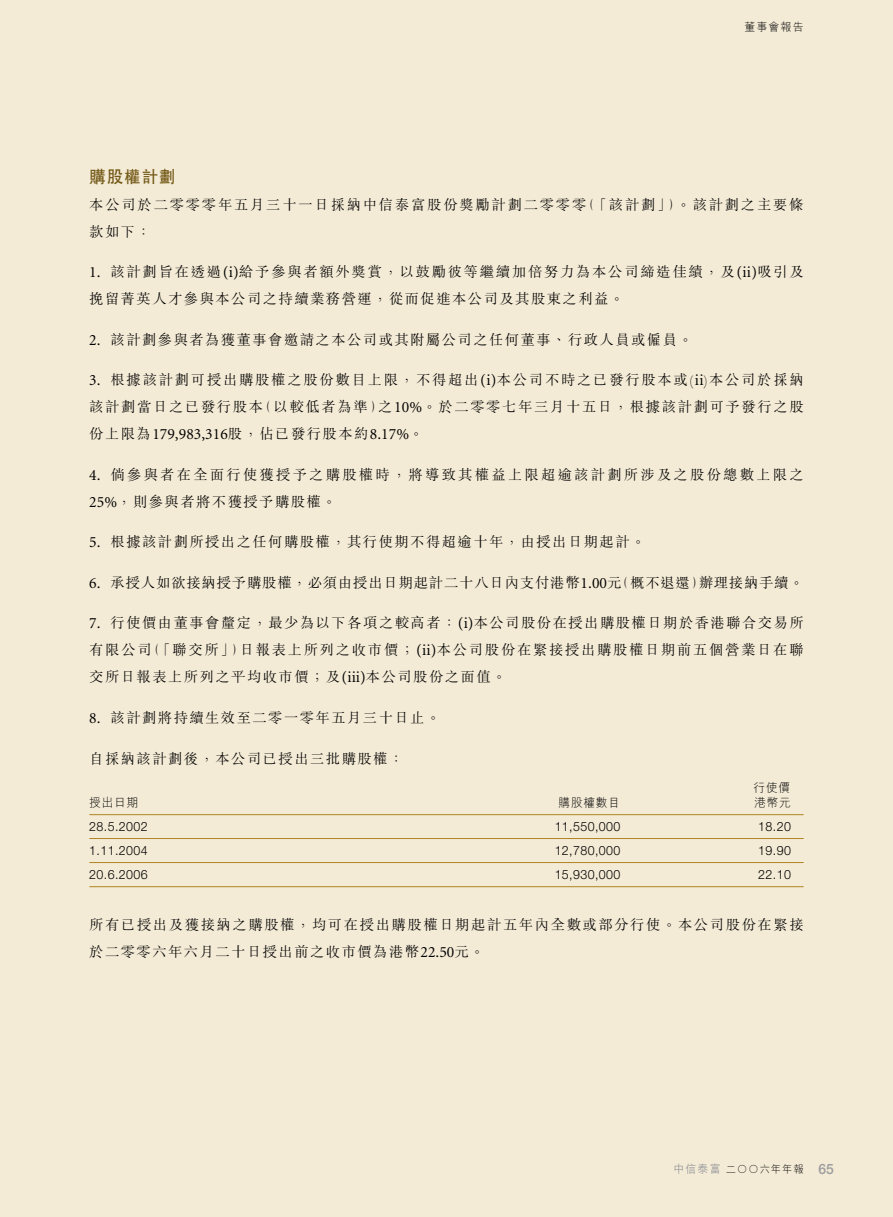
<style>
.page{position:relative;width:893px;height:1217px;background:#fff}
.page>*{position:absolute;margin:0;border:0;box-sizing:border-box;transform-origin:0 0}
.t1{font:700 17.25px "C Hei 2 HK";letter-spacing:.035em;color:#755b1a}
.t2{font:15.75px "Minion MM";letter-spacing:.005em;color:#000}
.t3{font:300 14.25px/27px "M Sung HK";letter-spacing:.115em;color:#000}
.t4{font:300 14.25px/27px "M Sung HK";letter-spacing:.16em;color:#000}
.t5{font:300 14.25px "M Sung HK";letter-spacing:.065em;color:#000}
.t6{font:500 14.25px "Helvetica Neue";color:#9c9d9f}
.t7{font:300 12.75px "Helvetica Neue";letter-spacing:.03em;color:#000}
.t8{font:300 12px "M Hei HK";letter-spacing:.065em;color:#000}
.t9{font:300 11.25px "M Hei HK";letter-spacing:.1em;color:#000}
.t10{font:300 10.5px "M Hei HK";color:#000}
.s1{font-family:"Minion MM";font-weight:400;font-size:15.75px}
.s2{font-family:"M Sung HK";font-weight:300;font-size:14.25px}
.s3{font-weight:500;font-size:11.25px;color:#9c9d9f}
</style>
<div class="page">
<div style="left:0;top:0;width:893px;height:1216px;background:#f4ebd6"></div>
<hr style="left:89px;top:814px;width:715px;height:1px;background:#ae8524">
<hr style="left:89px;top:838px;width:715px;height:1px;background:#ae8524">
<hr style="left:89px;top:862px;width:715px;height:1px;background:#ae8524">
<hr style="left:89px;top:886px;width:715px;height:1px;background:#ae8524">
<p class="t9" style="left:744px;top:19px;width:61px">董事會報告</p>
<p class="t1" style="left:89px;top:164px;width:88px">購股權計劃</p>
<p class="t3" style="left:89px;top:190px;width:716px">本公司於二零零零年五月三十一日採納中信泰富股份獎勵計劃二零零零(「該計劃」)。該計劃之主要條款如下：</p>
<p class="t3" style="left:89px;top:258px;width:716px"><span class="s1">1.</span> 該計劃旨在透過<span class="s1">(i)</span>給予參與者額外獎賞，以鼓勵彼等繼續加倍努力為本公司締造佳績，及<span class="s1">(ii)</span>吸引及挽留菁英人才參與本公司之持續業務營運，從而促進本公司及其股東之利益。</p>
<p class="t3" style="left:89px;top:325px;width:605px"><span class="s1">2.</span> 該計劃參與者為獲董事會邀請之本公司或其附屬公司之任何董事、行政人員或僱員。</p>
<p class="t3" style="left:89px;top:366px;width:716px"><span class="s1">3.</span> 根據該計劃可授出購股權之股份數目上限，不得超出<span class="s1">(i)</span>本公司不時之已發行股本或(<span class="s1">ii</span>)本公司於採納該計劃當日之已發行股本(以較低者為準)之<span class="s1">10%</span>。於二零零七年三月十五日，根據該計劃可予發行之股</p>
<p class="t2" style="left:89px;top:426px;width:336px"><span class="s2">份上限為</span>179,983,316<span class="s2">股，佔已發行股本約</span>8.17%<span class="s2">。</span></p>
<p class="t4" style="left:89px;top:460px;width:716px"><span class="s1">4.</span> 倘參與者在全面行使獲授予之購股權時，將導致其權益上限超逾該計劃所涉及之股份總數上限之<br><span class="s1">25%</span>，則參與者將不獲授予購股權。</p>
<p class="t3" style="left:89px;top:528px;width:558px"><span class="s1">5.</span> 根據該計劃所授出之任何購股權，其行使期不得超逾十年，由授出日期起計。</p>
<p class="t5" style="left:89px;top:572px;width:716px"><span class="s1">6.</span> 承授人如欲接納授予購股權，必須由授出日期起計二十八日內支付港幣<span class="s1">1.00</span>元(概不退還)辦理接納手續。</p>
<p class="t3" style="left:89px;top:609px;width:716px;text-align:justify"><span class="s1">7.</span> 行使價由董事會釐定，最少為以下各項之較高者：<span class="s1">(i)</span>本公司股份在授出購股權日期於香港聯合交易所有限公司(「聯交所」)日報表上所列之收市價；<span class="s1">(ii)</span>本公司股份在緊接授出購股權日期前五個營業日在聯交所日報表上所列之平均收市價；及<span class="s1">(iii)</span>本公司股份之面值。</p>
<p class="t3" style="left:89px;top:703px;width:353px"><span class="s1">8.</span> 該計劃將持續生效至二零一零年五月三十日止。</p>
<p class="t3" style="left:89px;top:744px;width:315px">自採納該計劃後，本公司已授出三批購股權：</p>
<p class="t8" style="left:754px;top:779px;width:38px">行使價</p>
<p class="t8" style="left:89px;top:794px;width:51px">授出日期</p>
<p class="t8" style="left:559px;top:794px;width:63px">購股權數目</p>
<p class="t8" style="left:754px;top:794px;width:38px">港幣元</p>
<p class="t7" style="left:89px;top:818px;width:60px">28.5.2002</p>
<p class="t7" style="left:555px;top:818px;width:67px">11,550,000</p>
<p class="t7" style="left:758px;top:818px;width:34px">18.20</p>
<p class="t7" style="left:89px;top:842px;width:60px">1.11.2004</p>
<p class="t7" style="left:555px;top:842px;width:67px">12,780,000</p>
<p class="t7" style="left:758px;top:842px;width:34px">19.90</p>
<p class="t7" style="left:89px;top:866px;width:60px">20.6.2006</p>
<p class="t7" style="left:555px;top:866px;width:67px">15,930,000</p>
<p class="t7" style="left:758px;top:866px;width:34px">22.10</p>
<p class="t3" style="left:89px;top:910px;width:716px">所有已授出及獲接納之購股權，均可在授出購股權日期起計五年內全數或部分行使。本公司股份在緊接於二零零六年六月二十日授出前之收市價為港幣<span class="s1">22.50</span>元。</p>
<p class="t10" style="left:673px;top:1161px;width:132px"><span class="s3">中信泰富</span> 二○○六年年報</p>
<p class="t6" style="left:819px;top:1160px;width:17px">65</p>
</div>
